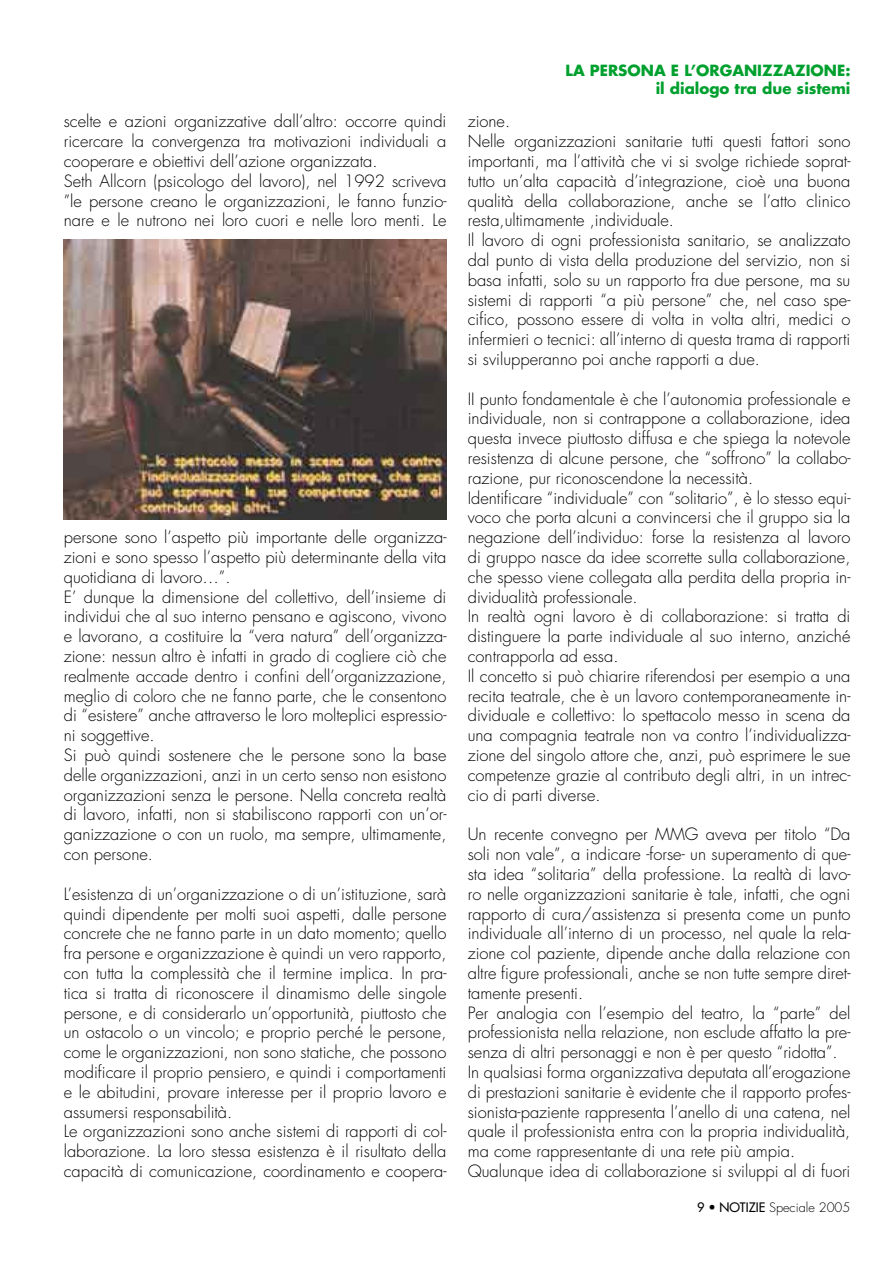
<style>
.page{position:relative;width:893px;height:1263px;background:#fff}
.page>*{position:absolute;margin:0;border:0;box-sizing:border-box;transform-origin:0 0}
.t1{font:300 16.5px/19.8px "Futura";color:#000}
.t2{font:700 15px/18px "Futura";color:#00a02e;text-align:right}
.t3{font:300 12.75px "Futura";color:#000}
.s1{font-weight:400}
</style>
<div class="page">
<img style="left:64px;top:239px;width:382px;height:280px">
<p class="t1" style="left:64px;top:112px;width:384px">scelte e azioni organizzative dall’altro: occorre quindi ricercare la convergenza tra motivazioni individuali a cooperare e obiettivi dell’azione organizzata.<br>Seth Allcorn (psicologo del lavoro), nel 1992 scriveva ”le persone creano le organizzazioni, le fanno funzio&shy;nare e le nutrono nei loro cuori e nelle loro menti. Le</p>
<p class="t1" style="left:64px;top:528px;width:384px">persone sono l’aspetto più importante delle organizza&shy;zioni e sono spesso l’aspetto più determinante della vita quotidiana di lavoro…”.<br>E’ dunque la dimensione del collettivo, dell’insieme di individui che al suo interno pensano e agiscono, vivono e lavorano, a costituire la “vera natura” dell’organizza&shy;zione: nessun altro è infatti in grado di cogliere ciò che realmente accade dentro i confini dell’organizzazione, meglio di coloro che ne fanno parte, che le consentono di “esistere” anche attraverso le loro molteplici espressio&shy;ni soggettive.<br>Si può quindi sostenere che le persone sono la base delle organizzazioni, anzi in un certo senso non esistono organizzazioni senza le persone. Nella concreta realtà di lavoro, infatti, non si stabiliscono rapporti con un’or&shy;ganizzazione o con un ruolo, ma sempre, ultimamente, con persone.</p>
<p class="t1" style="left:64px;top:884px;width:384px">L’esistenza di un’organizzazione o di un’istituzione, sarà quindi dipendente per molti suoi aspetti, dalle persone concrete che ne fanno parte in un dato momento; quello fra persone e organizzazione è quindi un vero rapporto, con tutta la complessità che il termine implica. In pra&shy;tica si tratta di riconoscere il dinamismo delle singole persone, e di considerarlo un’opportunità, piuttosto che un ostacolo o un vincolo; e proprio perché le persone, come le organizzazioni, non sono statiche, che possono modificare il proprio pensiero, e quindi i comportamenti e le abitudini, provare interesse per il proprio lavoro e assumersi responsabilità.<br>Le organizzazioni sono anche sistemi di rapporti di col&shy;laborazione. La loro stessa esistenza è il risultato della capacità di comunicazione, coordinamento e coopera-</p>
<p class="t2" style="left:566px;top:61px;width:286px">LA PERSONA E L’ORGANIZZAZIONE: il dialogo tra due sistemi</p>
<p class="t1" style="left:468px;top:112px;width:384px">zione.<br>Nelle organizzazioni sanitarie tutti questi fattori sono importanti, ma l’attività che vi si svolge richiede soprat&shy;tutto un’alta capacità d’integrazione, cioè una buona qualità della collaborazione, anche se l’atto clinico resta,ultimamente ,individuale.<br>Il lavoro di ogni professionista sanitario, se analizzato dal punto di vista della produzione del servizio, non si basa infatti, solo su un rapporto fra due persone, ma su sistemi di rapporti “a più persone” che, nel caso spe&shy;cifico, possono essere di volta in volta altri, medici o infermieri o tecnici: all’interno di questa trama di rapporti si svilupperanno poi anche rapporti a due.</p>
<p class="t1" style="left:468px;top:389px;width:384px">II punto fondamentale è che l’autonomia professionale e individuale, non si contrappone a collaborazione, idea questa invece piuttosto diffusa e che spiega la notevole resistenza di alcune persone, che “soffrono” la collabo&shy;razione, pur riconoscendone la necessità.<br>Identificare “individuale” con “solitario”, è lo stesso equi&shy;voco che porta alcuni a convincersi che il gruppo sia la negazione dell’individuo: forse la resistenza al lavoro di gruppo nasce da idee scorrette sulla collaborazione, che spesso viene collegata alla perdita della propria in&shy;dividualità professionale.<br>In realtà ogni lavoro è di collaborazione: si tratta di distinguere la parte individuale al suo interno, anziché contrapporla ad essa.<br>Il concetto si può chiarire riferendosi per esempio a una recita teatrale, che è un lavoro contemporaneamente in&shy;dividuale e collettivo: lo spettacolo messo in scena da una compagnia teatrale non va contro l’individualizza&shy;zione del singolo attore che, anzi, può esprimere le sue competenze grazie al contributo degli altri, in un intrec&shy;cio di parti diverse.</p>
<p class="t1" style="left:468px;top:825px;width:384px">Un recente convegno per MMG aveva per titolo “Da soli non vale”, a indicare -forse- un superamento di que&shy;sta idea “solitaria” della professione. La realtà di lavo&shy;ro nelle organizzazioni sanitarie è tale, infatti, che ogni rapporto di cura/assistenza si presenta come un punto individuale all’interno di un processo, nel quale la rela&shy;zione col paziente, dipende anche dalla relazione con altre figure professionali, anche se non tutte sempre diret&shy;tamente presenti.<br>Per analogia con l’esempio del teatro, la “parte” del professionista nella relazione, non esclude affatto la pre&shy;senza di altri personaggi e non è per questo “ridotta”.<br>In qualsiasi forma organizzativa deputata all’erogazione di prestazioni sanitarie è evidente che il rapporto profes&shy;sionista-paziente rappresenta l’anello di una catena, nel quale il professionista entra con la propria individualità, ma come rappresentante di una rete più ampia.<br>Qualunque idea di collaborazione si sviluppi al di fuori</p>
<p class="t3" style="left:697px;top:1199px;width:155px"><span class="s1">9 • NOTIZIE</span> Speciale 2005</p>
</div>
